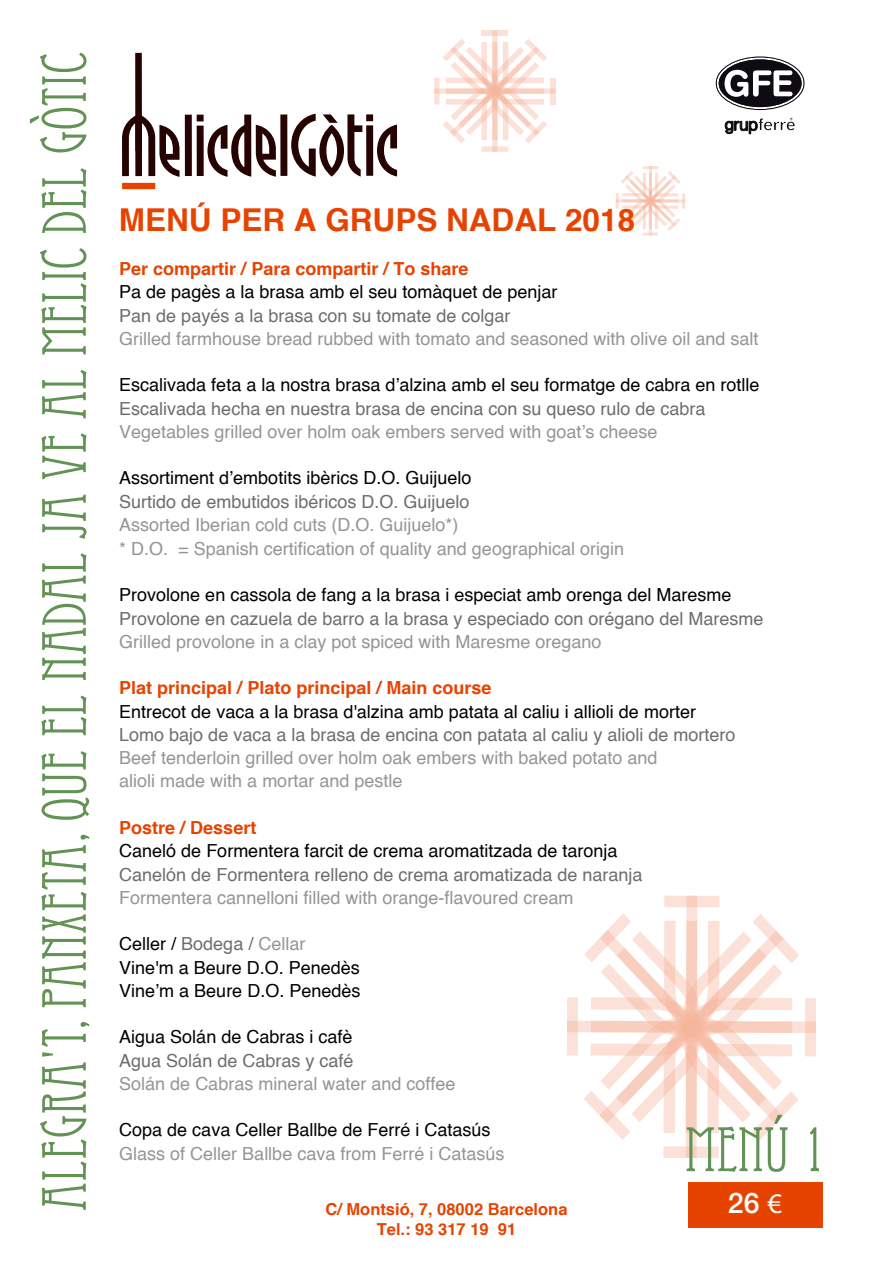
<style>
.page{position:relative;width:893px;height:1263px;background:#fff}
.page>*{position:absolute;margin:0;border:0;box-sizing:border-box;transform-origin:0 0}
.t1{font:61.95px "Eccentric Std";color:#629355}
.t2{font:61.5px "Eccentric Std";color:#629355}
.t3{font:700 31.5px "Helvetica";color:#e74300}
.t4{font:500 28.5px "Helvetica Neue";color:#fff}
.t5{font:18px/24px "Helvetica";color:#939598}
.t6{font:18px/23.2px "Helvetica";color:#000}
.t7{font:18px "Helvetica";color:#6c6d70}
.t8{font:700 18px "Helvetica";color:#e74300}
.t9{font:700 16.5px/19.8px "Helvetica";color:#e74300;text-align:center}
.s1{color:#6c6d70}
.s2{color:#939598}
.s3{font-family:"Myriad Pro";font-weight:400}
</style>
<div class="page">
<svg style="left:434px;top:30px;width:122px;height:122px"></svg>
<svg style="left:616px;top:166px;width:69px;height:70px"></svg>
<div style="left:664px;top:895px;width:55px;height:12px;background:#fdf5f2"></div>
<svg style="left:567px;top:896px;width:249px;height:262px"></svg>
<div style="left:688px;top:1182px;width:134px;height:45px;background:#e74300"></div>
<div style="left:122px;top:183px;width:33px;height:6px;background:#e74300"></div>
<svg style="left:122px;top:116px;width:58px;height:61px"></svg>
<div style="left:185px;top:115px;width:7px;height:61px;background:#240300"></div>
<svg style="left:197px;top:115px;width:79px;height:62px"></svg>
<div style="left:280px;top:115px;width:7px;height:61px;background:#240300"></div>
<svg style="left:291px;top:114px;width:106px;height:63px"></svg>
<div style="left:135px;top:53px;width:7px;height:98px;background:#240300"></div>
<svg style="left:716px;top:56px;width:88px;height:54px"></svg>
<svg style="left:717px;top:58px;width:86px;height:50px"></svg>
<svg style="left:725px;top:117px;width:70px;height:17px"></svg>
<h2 class="t2" style="left:29px;top:1211px;width:1162px;rotate:-90deg">Alegra't, panxeta, que el nadal ja ve al Melic del Gòtic</h2>
<h3 class="t3" style="left:119px;top:200px;width:518px">MENÚ PER A GRUPS NADAL 2018</h3>
<p class="t8" style="left:119px;top:257px;width:351px">Per compartir / Para compartir / To share</p>
<p class="t6" style="left:119px;top:280px;width:440px">Pa de pagès a la brasa amb el seu tomàquet de penjar</p>
<p class="t7" style="left:119px;top:304px;width:393px">Pan de payés a la brasa con su tomate de colgar</p>
<p class="t5" style="left:119px;top:326px;width:641px">Grilled farmhouse bread rubbed with tomato and seasoned with olive oil and salt</p>
<p class="t6" style="left:119px;top:373px;width:642px">Escalivada feta a la nostra brasa d’alzina amb el seu formatge de cabra en rotlle</p>
<p class="t7" style="left:119px;top:397px;width:588px">Escalivada hecha en nuestra brasa de encina con su queso rulo de cabra</p>
<p class="t5" style="left:119px;top:419px;width:540px">Vegetables grilled over holm oak embers served with goat’s cheese</p>
<p class="t6" style="left:119px;top:466px;width:354px">Assortiment d’embotits ibèrics D.O. Guijuelo</p>
<p class="t7" style="left:119px;top:490px;width:352px">Surtido de embutidos ibéricos D.O. Guijuelo</p>
<p class="t5" style="left:119px;top:512px;width:506px">Assorted Iberian cold cuts (D.O. Guijuelo*)<br>* D.O. = Spanish certification of quality and geographical origin</p>
<p class="t6" style="left:119px;top:583px;width:614px">Provolone en cassola de fang a la brasa i especiat amb orenga del Maresme</p>
<p class="t7" style="left:119px;top:607px;width:646px">Provolone en cazuela de barro a la brasa y especiado con orégano del Maresme</p>
<p class="t5" style="left:119px;top:629px;width:484px">Grilled provolone in a clay pot spiced with Maresme oregano</p>
<p class="t8" style="left:119px;top:677px;width:374px">Plat principal / Plato principal / Main course</p>
<p class="t6" style="left:119px;top:699px;width:578px">Entrecot de vaca a la brasa d'alzina amb patata al caliu i allioli de morter</p>
<p class="t7" style="left:119px;top:723px;width:618px">Lomo bajo de vaca a la brasa de encina con patata al caliu y alioli de mortero</p>
<p class="t5" style="left:119px;top:746px;width:540px;line-height:23.2px">Beef tenderloin grilled over holm oak embers with baked potato and alioli made with a mortar and pestle</p>
<p class="t8" style="left:119px;top:816px;width:139px">Postre / Dessert</p>
<p class="t6" style="left:119px;top:839px;width:500px">Caneló de Formentera farcit de crema aromatitzada de taronja</p>
<p class="t7" style="left:119px;top:863px;width:525px">Canelón de Formentera relleno de crema aromatizada de naranja</p>
<p class="t5" style="left:119px;top:885px;width:456px">Formentera cannelloni filled with orange-flavoured cream</p>
<p class="t6" style="left:119px;top:932px;width:243px">Celler / <span class="s1">Bodega /</span> <span class="s2">Cellar<br></span>Vine'm a Beure D.O. Penedès<br>Vine’m a Beure D.O. Penedès</p>
<p class="t6" style="left:119px;top:1025px;width:235px">Aigua Solán de Cabras i cafè</p>
<p class="t7" style="left:119px;top:1049px;width:236px">Agua Solán de Cabras y café</p>
<p class="t5" style="left:119px;top:1071px;width:338px">Solán de Cabras mineral water and coffee</p>
<p class="t6" style="left:119px;top:1118px;width:373px">Copa de cava Celler Ballbe de Ferré i Catasús</p>
<p class="t5" style="left:119px;top:1141px;width:387px">Glass of Celler Ballbe cava from Ferré i Catasús</p>
<h1 class="t1" style="left:685px;top:1114px;width:144px">Menú 1</h1>
<p class="t9" style="left:325px;top:1199px;width:244px">C/ Montsió, 7, 08002 Barcelona<br>Tel.: 93 317 19 91</p>
<h3 class="t4" style="left:728px;top:1186px;width:56px">26 <span class="s3">€</span></h3>
</div>
